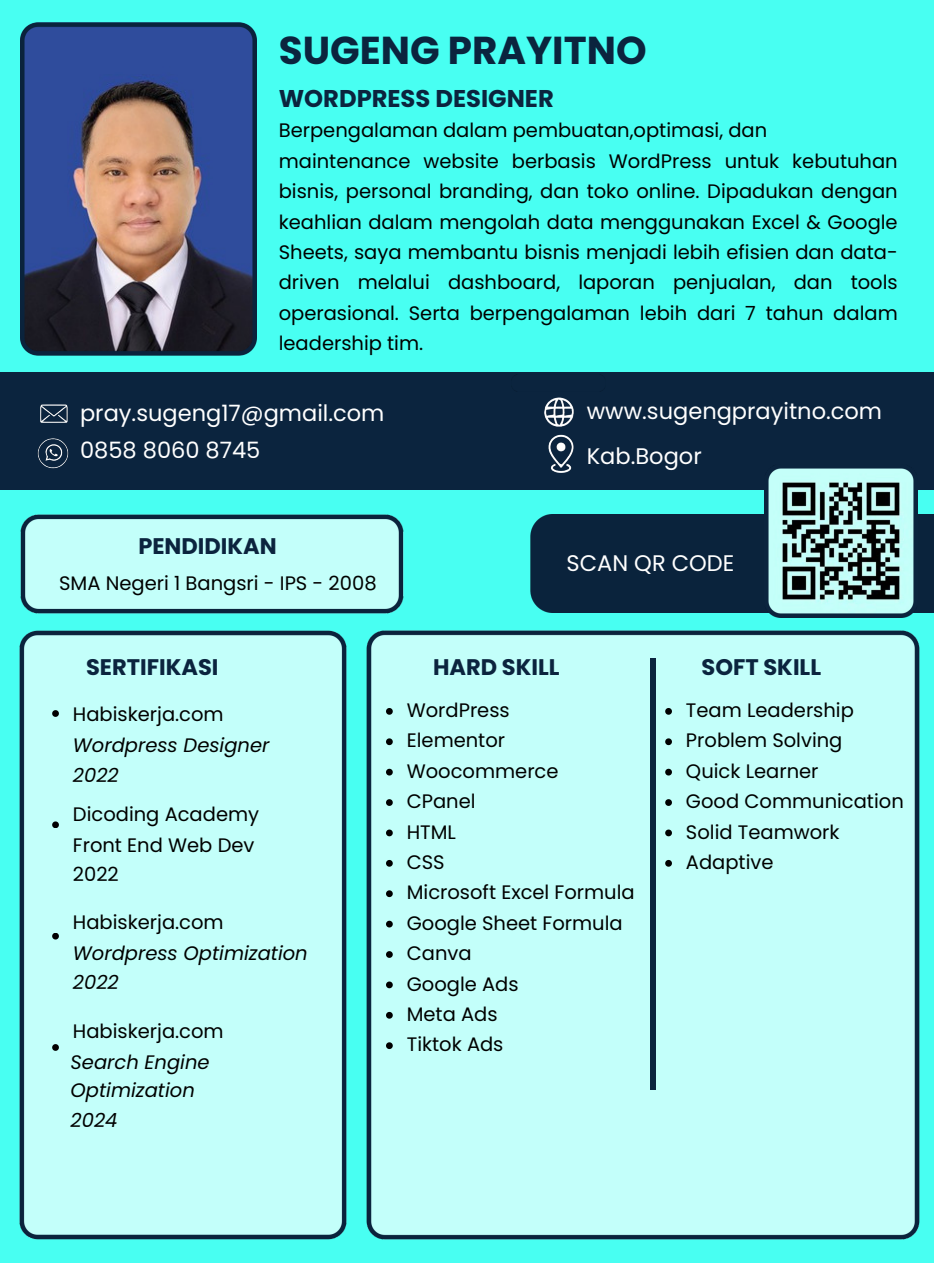
<style>
.page{position:relative;width:934px;height:1263px;background:#fff}
.page>*{position:absolute;margin:0;border:0;box-sizing:border-box;transform-origin:0 0}
.t1{font:700 38.85px "Poppins";color:#0b243e}
.t2{font:700 24.15px "Poppins";color:#0b243e}
.t3{font:22.5px/37.2px "Poppins";color:#fff}
.t4{font:700 22.5px "Poppins";color:#0b243e}
.t5{font:19.5px/30.3px "Poppins";color:#000;text-align:justify}
.t6{font:italic 19.5px/30.3px "Poppins";color:#000}
.s1{font-style:normal}
</style>
<div class="page">
<div style="left:0;top:0;width:934px;height:1262px;background:#48fff2"></div>
<div style="left:0;top:373px;width:934px;height:116px;background:#0b243e"></div>
<img style="left:20px;top:23px;width:237px;height:333px">
<div style="left:19px;top:630px;width:328px;height:610px;background:#c3fffa"></div>
<img style="left:20px;top:514px;width:384px;height:100px">
<div style="left:366px;top:630px;width:554px;height:610px;background:#c3fffa"></div>
<div style="left:530px;top:514px;width:404px;height:98px;background:#0a233c"></div>
<img style="left:764px;top:468px;width:153px;height:149px">
<img style="left:37px;top:404px;width:32px;height:65px">
<img style="left:544px;top:397px;width:30px;height:30px">
<div style="left:52px;top:710px;width:7px;height:6px;background:#000"></div>
<div style="left:52px;top:821px;width:7px;height:7px;background:#000"></div>
<div style="left:52px;top:932px;width:7px;height:7px;background:#000"></div>
<svg style="left:52px;top:1043px;width:7px;height:7px"></svg>
<img style="left:548px;top:434px;width:26px;height:39px">
<div style="left:650px;top:658px;width:5px;height:431px;background:#0b243e"></div>
<svg style="left:386px;top:708px;width:7px;height:6px"></svg>
<svg style="left:386px;top:738px;width:7px;height:7px"></svg>
<svg style="left:386px;top:768px;width:7px;height:7px"></svg>
<svg style="left:386px;top:799px;width:7px;height:6px"></svg>
<svg style="left:386px;top:829px;width:7px;height:7px"></svg>
<svg style="left:386px;top:859px;width:7px;height:7px"></svg>
<svg style="left:386px;top:890px;width:7px;height:7px"></svg>
<svg style="left:386px;top:920px;width:7px;height:7px"></svg>
<svg style="left:386px;top:951px;width:7px;height:6px"></svg>
<svg style="left:386px;top:981px;width:7px;height:7px"></svg>
<svg style="left:386px;top:1011px;width:7px;height:7px"></svg>
<svg style="left:386px;top:1042px;width:7px;height:6px"></svg>
<svg style="left:665px;top:708px;width:7px;height:6px"></svg>
<svg style="left:665px;top:738px;width:7px;height:7px"></svg>
<svg style="left:665px;top:768px;width:7px;height:7px"></svg>
<svg style="left:665px;top:799px;width:7px;height:6px"></svg>
<svg style="left:665px;top:829px;width:7px;height:7px"></svg>
<svg style="left:665px;top:859px;width:7px;height:7px"></svg>
<h4 class="t1" style="left:279px;top:23px;width:369px">SUGENG PRAYITNO</h4>
<p class="t2" style="left:279px;top:81px;width:277px">WORDPRESS DESIGNER</p>
<p class="t5" style="left:279px;top:115px;width:490px">Berpengalaman dalam pembuatan,optimasi, dan</p>
<p class="t5" style="left:279px;top:146px;width:620px">maintenance website berbasis WordPress untuk kebutuhan bisnis, personal branding, dan toko online. Dipadukan dengan keahlian dalam mengolah data menggunakan Excel &amp; Google Sheets, saya membantu bisnis menjadi lebih efisien dan data&shy;driven melalui dashboard, laporan penjualan, dan tools operasional. Serta berpengalaman lebih dari 7 tahun dalam leadership tim.</p>
<p class="t3" style="left:80px;top:394px;width:306px">pray.sugeng17@gmail.com<br>0858 8060 8745</p>
<p class="t3" style="left:587px;top:389px;width:297px;line-height:45px">www.sugengprayitno.com<br>Kab.Bogor</p>
<h2 class="t4" style="left:138px;top:530px;width:140px">PENDIDIKAN</h2>
<p class="t5" style="left:59px;top:568px;width:319px">SMA Negeri 1 Bangsri - IPS - 2008</p>
<p class="t4" style="left:86px;top:651px;width:134px">SERTIFIKASI</p>
<p class="t6" style="left:73px;top:699px;width:198px"><span class="s1">Habiskerja.com<br></span>Wordpress Designer<br>2022</p>
<h2 class="t5" style="left:73px;top:799px;width:188px">Dicoding Academy</h2>
<p class="t5" style="left:73px;top:829px;width:183px">Front End Web Dev</p>
<p class="t5" style="left:73px;top:859px;width:47px">2022</p>
<p class="t5" style="left:73px;top:907px;width:152px">Habiskerja.com</p>
<h3 class="t6" style="left:73px;top:937px;width:236px">Wordpress Optimization</h3>
<p class="t6" style="left:73px;top:967px;width:47px">2022</p>
<p class="t5" style="left:73px;top:1015px;width:152px">Habiskerja.com</p>
<h2 class="t6" style="left:71px;top:1046px;width:141px">Search Engine</h2>
<p class="t6" style="left:71px;top:1074px;width:126px">Optimization</p>
<p class="t6" style="left:71px;top:1105px;width:48px">2024</p>
<p class="t3" style="left:567px;top:544px;width:169px">SCAN QR CODE</p>
<p class="t4" style="left:433px;top:651px;width:128px">HARD SKILL</p>
<p class="t4" style="left:701px;top:651px;width:121px">SOFT SKILL</p>
<p class="t5" style="left:407px;top:695px;width:104px">WordPress</p>
<p class="t5" style="left:407px;top:725px;width:100px">Elementor</p>
<p class="t5" style="left:407px;top:755px;width:153px">Woocommerce</p>
<p class="t5" style="left:407px;top:786px;width:70px">CPanel</p>
<p class="t5" style="left:407px;top:816px;width:51px">HTML</p>
<p class="t5" style="left:407px;top:846px;width:39px">CSS</p>
<p class="t5" style="left:407px;top:877px;width:229px">Microsoft Excel Formula</p>
<p class="t5" style="left:407px;top:907px;width:217px">Google Sheet Formula</p>
<h2 class="t5" style="left:407px;top:938px;width:66px">Canva</h2>
<p class="t5" style="left:407px;top:968px;width:113px">Google Ads</p>
<p class="t5" style="left:407px;top:998px;width:92px">Meta Ads</p>
<p class="t5" style="left:407px;top:1029px;width:98px">Tiktok Ads</p>
<p class="t5" style="left:686px;top:695px;width:169px">Team Leadership</p>
<p class="t5" style="left:686px;top:725px;width:158px">Problem Solving</p>
<p class="t5" style="left:686px;top:755px;width:134px">Quick Learner</p>
<p class="t5" style="left:686px;top:786px;width:219px">Good Communication</p>
<p class="t5" style="left:686px;top:816px;width:155px">Solid Teamwork</p>
<p class="t5" style="left:686px;top:846px;width:89px">Adaptive</p>
</div>
